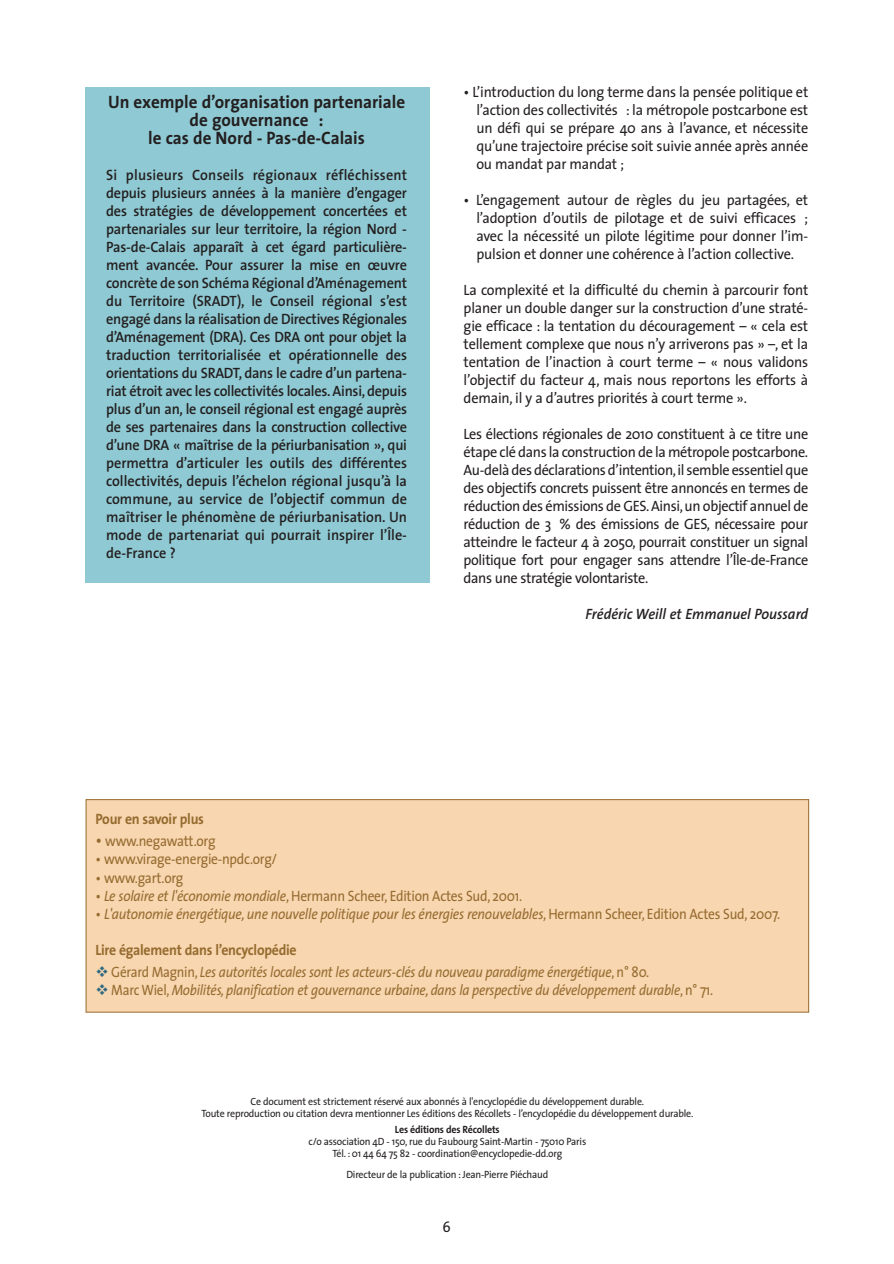
<style>
.page{position:relative;width:894px;height:1264px;background:#fff}
.page>*{position:absolute;margin:0;border:0;box-sizing:border-box;transform-origin:0 0}
.t1{font:700 18px/18px "The Sans";color:#231f20;text-align:center;scale:.95 1}
.t2{font:15px/18px "The Sans";letter-spacing:-.01em;color:#231f20;text-align:justify;scale:.95 1}
.t3{font:600 15px/18px "The Sans";color:#231f20;text-align:justify;scale:.95 1}
.t4{font:italic 15px/22.5px "The Sans";letter-spacing:-.02em;color:#966b2f;scale:.88 1}
.t5{font:15px "The Sans";letter-spacing:-.02em;color:#966b2f;scale:.9 1}
.t6{font:italic 15px "The Sans";letter-spacing:-.02em;color:#966b2f;scale:.9 1}
.t7{font:italic 600 15px "The Sans";color:#231f20;scale:.95 1}
.t8{font:700 15px "The Sans";letter-spacing:-.02em;color:#966b2f;scale:.92 1}
.t9{font:10.5px/12px "The Sans";letter-spacing:-.02em;color:#231f20;text-align:center;scale:.95 1}
.t10{font:700 10.5px "The Sans";letter-spacing:-.02em;color:#231f20;scale:.95 1}
.s1{font-size:18px}
.s2{font-style:italic}
.s3{font-style:normal}
.s4{font-weight:700;font-style:normal}
</style>
<div class="page">
<div style="left:86px;top:799px;width:722px;height:213px;background:#f7d6b0"></div>
<div style="left:86px;top:799px;width:722px;height:213px;border:1px solid #966b2f"></div>
<div style="left:85px;top:87px;width:344px;height:495px;background:#8fc9d3"></div>
<p class="t1" style="left:108px;top:94px;width:314px">Un exemple d’organisation partenariale de gouvernance :<br>le cas de Nord - Pas-de-Calais</p>
<p class="t3" style="left:106px;top:167px;width:318px">Si plusieurs Conseils régionaux réfléchissent depuis plusieurs années à la manière d’engager des stratégies de développement concertées et partenariales sur leur territoire, la région Nord - Pas-de-Calais apparaît à cet égard particulière&shy;ment avancée. Pour assurer la mise en œuvre concrète de son Schéma Régional d’Aménagement du Territoire (SRADT), le Conseil régional s’est engagé dans la réalisation de Directives Régionales d’Aménagement (DRA). Ces DRA ont pour objet la traduction territorialisée et opérationnelle des orientations du SRADT, dans le cadre d’un partena&shy;riat étroit avec les collectivités locales. Ainsi, depuis plus d’un an, le conseil régional est engagé auprès de ses partenaires dans la construction collective d’une DRA « maîtrise de la périurbanisation », qui permettra d’articuler les outils des différentes collectivités, depuis l’échelon régional jusqu’à la commune, au service de l’objectif commun de maîtriser le phénomène de périurbanisation. Un mode de partenariat qui pourrait inspirer l’Île&shy;de-France ?</p>
<p class="t2" style="left:476px;top:84px;width:351px;text-indent:-13px">• L’introduction du long terme dans la pensée politique et l’action des collectivités : la métropole postcarbone est un défi qui se prépare 40 ans à l’avance, et nécessite qu’une trajectoire précise soit suivie année après année ou mandat par mandat ;</p>
<p class="t2" style="left:476px;top:192px;width:351px;text-indent:-13px">• L’engagement autour de règles du jeu partagées, et l’adoption d’outils de pilotage et de suivi efficaces ; avec la nécessité un pilote légitime pour donner l’im&shy;pulsion et donner une cohérence à l’action collective.</p>
<p class="t2" style="left:463px;top:282px;width:364px">La complexité et la difficulté du chemin à parcourir font planer un double danger sur la construction d’une straté&shy;gie efficace : la tentation du découragement – « cela est tellement complexe que nous n’y arriverons pas » –, et la tentation de l’inaction à court terme – « nous validons l’objectif du facteur 4, mais nous reportons les efforts à demain, il y a d’autres priorités à court terme ».</p>
<p class="t2" style="left:463px;top:426px;width:364px">Les élections régionales de 2010 constituent à ce titre une étape clé dans la construction de la métropole postcarbone.<br>Au-delà des déclarations d’intention,il semble essentiel que des objectifs concrets puissent être annoncés en termes de réduction des émissions de GES. Ainsi, un objectif annuel de réduction de 3 % des émissions de GES, nécessaire pour atteindre le facteur 4 à 2050, pourrait constituer un signal politique fort pour engager sans attendre l’Île-de-France dans une stratégie volontariste.</p>
<p class="t7" style="left:585px;top:607px;width:236px">Frédéric Weill et Emmanuel Poussard</p>
<p class="t8" style="left:95px;top:812px;width:119px">Pour en savoir plus</p>
<p class="t5" style="left:95px;top:835px;width:135px"><span class="s1">•</span> www.negawatt.org</p>
<p class="t5" style="left:95px;top:853px;width:203px">• www.virage-energie-npdc.org/</p>
<p class="t5" style="left:95px;top:871px;width:99px">• www.gart.org</p>
<p class="t5" style="left:95px;top:889px;width:475px">• <span class="s2">Le solaire et l'économie mondiale</span>, Hermann Scheer, Edition Actes Sud, 2001.</p>
<p class="t6" style="left:95px;top:907px;width:762px"><span class="s3">•</span> L'autonomie énergétique, une nouvelle politique pour les énergies renouvelables<span class="s3">, Hermann Scheer, Edition Actes Sud, 2007.</span></p>
<p class="t4" style="left:111px;top:939px;width:612px;text-indent:-16px"><span class="s4">Lire également dans l’encyclopédie<br></span><span class="s3">Gérard Magnin,</span> Les autorités locales sont les acteurs-clés du nouveau paradigme énergétique<span class="s3">, n° 80.</span></p>
<p class="t4" style="left:111px;top:979px;width:685px"><span class="s3">Marc Wiel,</span> Mobilités, planification et gouvernance urbaine, dans la perspective du développement durable<span class="s3">, n° 71.</span></p>
<p class="t9" style="left:201px;top:1096px;width:519px">Ce document est strictement réservé aux abonnés à l'encyclopédie du développement durable.<br>Toute reproduction ou citation devra mentionner Les éditions des Récollets - l’encyclopédie du développement durable.</p>
<p class="t10" style="left:395px;top:1125px;width:112px">Les éditions des Récollets</p>
<p class="t9" style="left:308px;top:1136px;width:294px">c/o association 4D - 150, rue du Faubourg Saint-Martin - 75010 Paris<br>Tél. : 01 44 64 75 82 - coordination@encyclopedie-dd.org</p>
<p class="t9" style="left:346px;top:1169px;width:214px">Directeur de la publication : Jean-Pierre Piéchaud</p>
<p class="t2" style="left:442px;top:1219px;width:10px">6</p>
</div>
